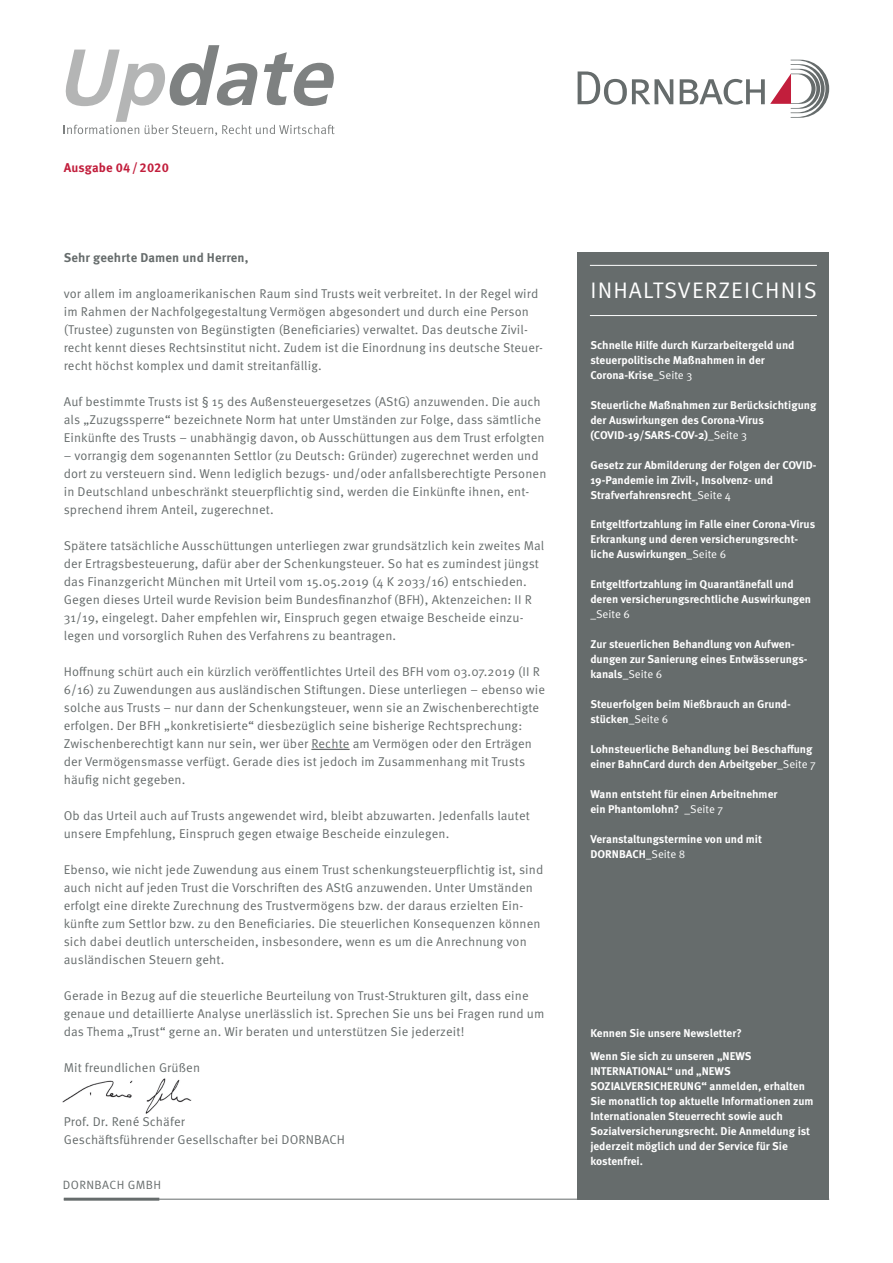
<style>
.page{position:relative;width:893px;height:1263px;background:#fff}
.page>*{position:absolute;margin:0;border:0;box-sizing:border-box;transform-origin:0 0}
.t1{font:22.5px "Meta Pro";letter-spacing:.05em;color:#fff}
.t2{font:12.75px/18px "Meta Pro";letter-spacing:.01em;color:#666c6c}
.t3{font:700 12.75px "Meta Pro";letter-spacing:.01em;color:#666c6c}
.t4{font:700 12.75px "Meta Pro";letter-spacing:.01em;color:#c21e3c}
.t5{font:12px "Meta Pro";letter-spacing:.03em;color:#666c6c}
.t6{font:700 11.25px/15px "Meta Pro";color:#fff}
.t7{font:11.25px "Meta Pro";color:#fff}
.s1{font-weight:400}
</style>
<div class="page">
<hr style="left:64px;top:1199px;width:765px;height:1px;background:#666c6c">
<hr style="left:64px;top:1198px;width:95px;height:3px;background:#666c6c">
<svg style="left:64px;top:45px;width:271px;height:91px"></svg>
<svg style="left:578px;top:71px;width:95px;height:34px"></svg>
<svg style="left:680px;top:60px;width:149px;height:58px"></svg>
<hr style="left:311px;top:749px;width:39px;height:1px;background:#666c6c">
<div style="left:578px;top:252px;width:251px;height:947px;background:#666c6c"></div>
<hr style="left:590px;top:265px;width:227px;height:1px;background:#fff">
<hr style="left:590px;top:315px;width:227px;height:1px;background:#fff">
<img style="left:62px;top:1078px;width:130px;height:36px">
<p class="t4" style="left:64px;top:157px;width:107px">Ausgabe 04 / 2020</p>
<p class="t3" style="left:64px;top:247px;width:186px">Sehr geehrte Damen und Herren,</p>
<p class="t2" style="left:64px;top:284px;width:481px">vor allem im angloamerikanischen Raum sind Trusts weit verbreitet. In der Regel wird im Rahmen der Nachfolgegestaltung Vermögen abgesondert und durch eine Person (Trustee) zugunsten von Begünstigten (Beneficiaries) verwaltet. Das deutsche Zivil&shy;recht kennt dieses Rechtsinstitut nicht. Zudem ist die Einordnung ins deutsche Steuer&shy;recht höchst komplex und damit streitanfällig.</p>
<p class="t2" style="left:64px;top:392px;width:482px">Auf bestimmte Trusts ist § 15 des Außensteuergesetzes (AStG) anzuwenden. Die auch als „Zuzugssperre“ bezeichnete Norm hat unter Umständen zur Folge, dass sämtliche<br>Einkünfte des Trusts – unabhängig davon, ob Ausschüttungen aus dem Trust erfolgten</p>
<p class="t2" style="left:64px;top:446px;width:484px">– vorrangig dem sogenannten Settlor (zu Deutsch: Gründer) zugerechnet werden und dort zu versteuern sind. Wenn lediglich bezugs- und/oder anfallsberechtigte Personen in Deutschland unbeschränkt steuerpflichtig sind, werden die Einkünfte ihnen, ent&shy;sprechend ihrem Anteil, zugerechnet.</p>
<p class="t2" style="left:64px;top:536px;width:482px">Spätere tatsächliche Ausschüttungen unterliegen zwar grundsätzlich kein zweites Mal der Ertragsbesteuerung, dafür aber der Schenkungsteuer. So hat es zumindest jüngst das Finanzgericht München mit Urteil vom 15.05.2019 (4 K 2033/16) entschieden.<br>Gegen dieses Urteil wurde Revision beim Bundesfinanzhof (BFH), Aktenzeichen: II R 31/19, eingelegt. Daher empfehlen wir, Einspruch gegen etwaige Bescheide einzu&shy;legen und vorsorglich Ruhen des Verfahrens zu beantragen.</p>
<p class="t2" style="left:64px;top:662px;width:483px">Hoffnung schürt auch ein kürzlich veröffentlichtes Urteil des BFH vom 03.07.2019 (II R 6/16) zu Zuwendungen aus ausländischen Stiftungen. Diese unterliegen – ebenso wie solche aus Trusts – nur dann der Schenkungsteuer, wenn sie an Zwischenberechtigte erfolgen. Der BFH „konkretisierte“ diesbezüglich seine bisherige Rechtsprechung:<br>Zwischenberechtigt kann nur sein, wer über Rechte am Vermögen oder den Erträgen der Vermögensmasse verfügt. Gerade dies ist jedoch im Zusammenhang mit Trusts häufig nicht gegeben.</p>
<p class="t2" style="left:64px;top:806px;width:468px">Ob das Urteil auch auf Trusts angewendet wird, bleibt abzuwarten. Jedenfalls lautet unsere Empfehlung, Einspruch gegen etwaige Bescheide einzulegen.</p>
<p class="t2" style="left:64px;top:860px;width:481px">Ebenso, wie nicht jede Zuwendung aus einem Trust schenkungsteuerpflichtig ist, sind auch nicht auf jeden Trust die Vorschriften des AStG anzuwenden. Unter Umständen erfolgt eine direkte Zurechnung des Trustvermögens bzw. der daraus erzielten Ein&shy;künfte zum Settlor bzw. zu den Beneficiaries. Die steuerlichen Konsequenzen können sich dabei deutlich unterscheiden, insbesondere, wenn es um die Anrechnung von ausländischen Steuern geht.</p>
<p class="t2" style="left:64px;top:986px;width:482px">Gerade in Bezug auf die steuerliche Beurteilung von Trust-Strukturen gilt, dass eine genaue und detaillierte Analyse unerlässlich ist. Sprechen Sie uns bei Fragen rund um das Thema „Trust“ gerne an. Wir beraten und unterstützen Sie jederzeit!</p>
<p class="t2" style="left:64px;top:1058px;width:138px">Mit freundlichen Grüßen</p>
<p class="t2" style="left:64px;top:1112px;width:283px">Prof. Dr. René Schäfer<br>Geschäftsführender Gesellschafter bei DORNBACH</p>
<p class="t5" style="left:63px;top:1176px;width:100px">DORNBACH GMBH</p>
<h1 class="t1" style="left:590px;top:273px;width:228px">INHALTSVERZEICHNIS</h1>
<p class="t6" style="left:590px;top:337px;width:206px">Schnelle Hilfe durch Kurzarbeitergeld und steuerpolitische Maßnahmen in der<br>Corona-Krise<span class="s1">_Seite 3</span></p>
<p class="t6" style="left:590px;top:397px;width:228px">Steuerliche Maßnahmen zur Berücksichtigung der Auswirkungen des Corona-Virus (COVID-19/SARS-COV-2)<span class="s1">_Seite 3</span></p>
<p class="t6" style="left:590px;top:456px;width:228px">Gesetz zur Abmilderung der Folgen der COVID-<br>19-Pandemie im Zivil-, Insolvenz- und<br>Strafverfahrensrecht<span class="s1">_Seite 4</span></p>
<p class="t6" style="left:590px;top:516px;width:226px">Entgeltfortzahlung im Falle einer Corona-Virus<br>Erkrankung und deren versicherungsrecht&shy;liche Auswirkungen<span class="s1">_Seite 6</span></p>
<p class="t6" style="left:590px;top:576px;width:222px">Entgeltfortzahlung im Quarantänefall und deren versicherungsrechtliche Auswirkungen</p>
<p class="t7" style="left:590px;top:606px;width:41px">_Seite 6</p>
<p class="t6" style="left:590px;top:636px;width:219px">Zur steuerlichen Behandlung von Aufwen&shy;dungen zur Sanierung eines Entwässerungs&shy;kanals<span class="s1">_Seite 6</span></p>
<p class="t6" style="left:590px;top:696px;width:202px">Steuerfolgen beim Nießbrauch an Grund&shy;stücken<span class="s1">_Seite 6</span></p>
<p class="t6" style="left:590px;top:741px;width:227px">Lohnsteuerliche Behandlung bei Beschaffung einer BahnCard durch den Arbeitgeber<span class="s1">_Seite 7</span></p>
<p class="t6" style="left:590px;top:786px;width:189px">Wann entsteht für einen Arbeitnehmer ein Phantomlohn? <span class="s1">_Seite 7</span></p>
<p class="t6" style="left:590px;top:831px;width:173px">Veranstaltungstermine von und mit<br>DORNBACH<span class="s1">_Seite 8</span></p>
<p class="t6" style="left:590px;top:1021px;width:163px;line-height:22.5px">Kennen Sie unsere Newsletter?<br>Wenn Sie sich zu unseren „NEWS</p>
<p class="t6" style="left:590px;top:1062px;width:225px">INTERNATIONAL“ und „NEWS SOZIALVERSICHERUNG“ anmelden, erhalten Sie monatlich top aktuelle Informationen zum Internationalen Steuerrecht sowie auch Sozialversicherungsrecht. Die Anmeldung ist jederzeit möglich und der Service für Sie kostenfrei.</p>
</div>
